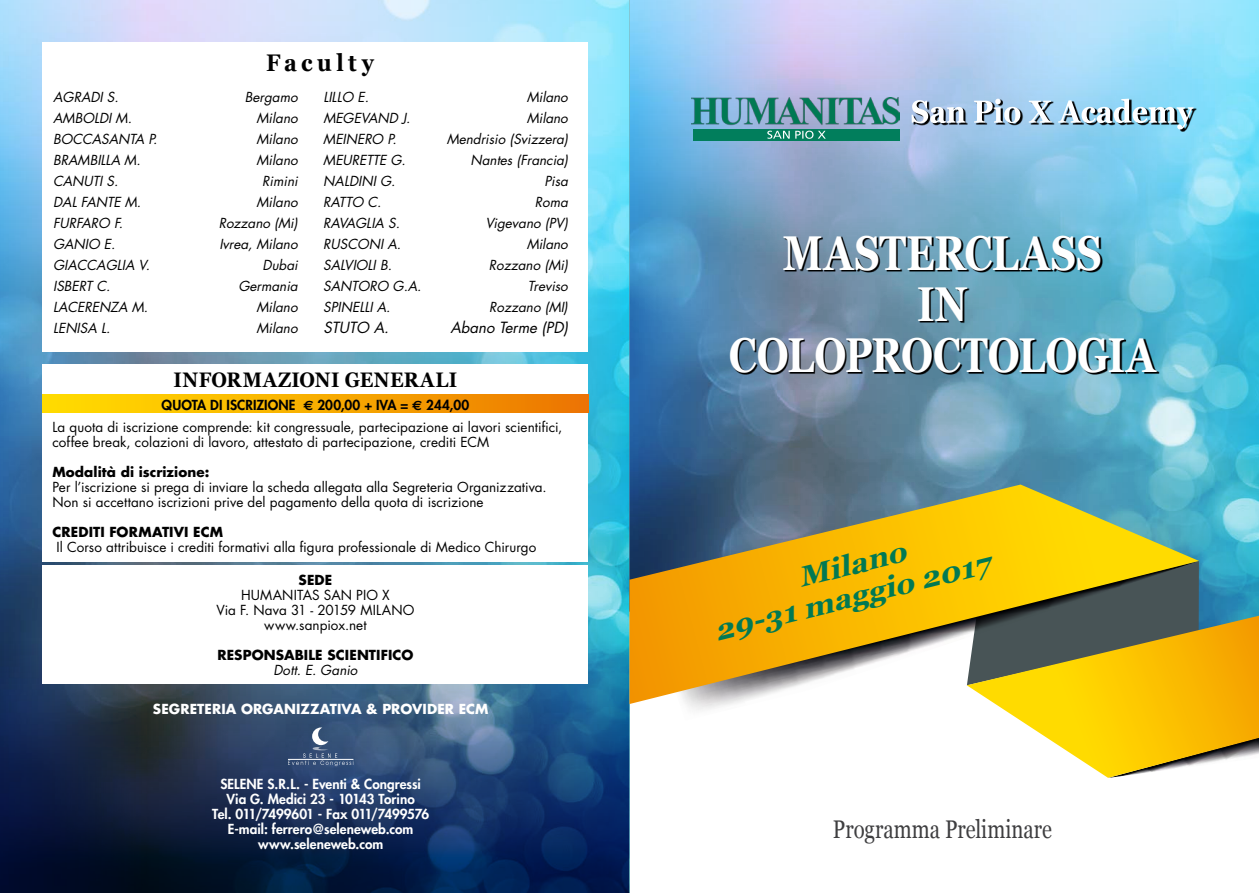
<style>
.page{position:relative;width:1259px;height:893px;background:#fff}
.page>*{position:absolute;margin:0;border:0;box-sizing:border-box;transform-origin:0 0}
.t1{font:700 48.9px/50.8px "Georgia";letter-spacing:-.005em;color:#fff;text-align:center;scale:.8 1}
.t2{font:italic 700 28.35px/31.7px "Georgia";color:#017953;text-align:center;scale:1.07 1}
.t3{font:25.5px "Georgia";letter-spacing:.005em;color:#3e3e40;scale:.8 1}
.t4{font:700 24px "Georgia";letter-spacing:.2em;color:#000;scale:.9 1}
.t5{font:700 21px "Georgia";letter-spacing:.025em;color:#000;scale:.9 1}
.t6{font:italic 15px "Futura";color:#000}
.t7{font:13.5px/15px "Futura";letter-spacing:.005em;color:#000}
.t8{font:italic 13.5px "Futura";color:#000}
.t9{font:800 13.5px/15px "Futura";letter-spacing:.005em;color:#fff;text-align:center}
.t10{font:700 13.5px "Futura";letter-spacing:.01em;color:#000}
.t11{font:700 13.5px "Futura";letter-spacing:.01em;color:#fff}
.t12{font:italic 13.5px "Futura";letter-spacing:.005em;color:#000}
.s1{font-weight:800}
.s2{font-family:"Euro Sans";font-weight:700}
</style>
<div class="page">
<img style="left:0;top:0;width:629px;height:625px">
<div style="left:43px;top:365px;width:545px;height:197px;background:#fff"></div>
<div style="left:43px;top:43px;width:545px;height:309px;background:#fff"></div>
<div style="left:43px;top:394px;width:545px;height:19px;background:linear-gradient(to right,#ffe000,#ed7701)"></div>
<svg style="left:0;top:625px;width:629px;height:268px;background:#1b365c"></svg>
<img style="left:629px;top:0;width:630px;height:718px">
<div style="left:43px;top:566px;width:545px;height:118px;background:#fff"></div>
<img style="left:691px;top:98px;width:208px;height:29px">
<div style="left:693px;top:129px;width:206px;height:12px;background:#017e5c"></div>
<svg style="left:912px;top:98px;width:285px;height:34px"></svg>
<svg style="left:911px;top:99px;width:282px;height:31px"></svg>
<svg style="left:767px;top:131px;width:59px;height:8px"></svg>
<svg style="left:708px;top:225px;width:500px;height:169px;background:#578aa1"></svg>
<svg style="left:288px;top:727px;width:66px;height:39px;background:#475f82"></svg>
<img style="left:674px;top:704px;width:292px;height:14px">
<svg style="left:629px;top:484px;width:570px;height:220px;background:#bda543"></svg>
<svg style="left:966px;top:612px;width:293px;height:166px"></svg>
<h3 class="t4" style="left:266px;top:49px;width:121px">Faculty</h3>
<p class="t8" style="left:53px;top:88px;width:70px">AGRADI S.</p>
<p class="t8" style="left:245px;top:88px;width:57px">Bergamo</p>
<p class="t8" style="left:53px;top:109px;width:83px">AMBOLDI M.</p>
<p class="t8" style="left:256px;top:109px;width:46px">Milano</p>
<p class="t8" style="left:53px;top:130px;width:109px">BOCCASANTA P.</p>
<p class="t8" style="left:256px;top:130px;width:46px">Milano</p>
<p class="t8" style="left:53px;top:151px;width:92px">BRAMBILLA M.</p>
<p class="t8" style="left:256px;top:151px;width:46px">Milano</p>
<p class="t8" style="left:53px;top:172px;width:70px">CANUTI S.</p>
<p class="t8" style="left:262px;top:172px;width:40px">Rimini</p>
<p class="t8" style="left:53px;top:193px;width:93px">DAL FANTE M.</p>
<p class="t8" style="left:256px;top:193px;width:46px">Milano</p>
<p class="t8" style="left:53px;top:214px;width:75px">FURFARO F.</p>
<p class="t8" style="left:219px;top:214px;width:84px">Rozzano (Mi)</p>
<p class="t8" style="left:53px;top:235px;width:67px">GANIO E.</p>
<p class="t8" style="left:219px;top:235px;width:83px">Ivrea, Milano</p>
<p class="t8" style="left:53px;top:256px;width:101px">GIACCAGLIA V.</p>
<p class="t8" style="left:262px;top:256px;width:40px">Dubai</p>
<p class="t8" style="left:53px;top:277px;width:62px">ISBERT C.</p>
<p class="t8" style="left:238px;top:277px;width:64px">Germania</p>
<p class="t8" style="left:53px;top:298px;width:100px">LACERENZA M.</p>
<p class="t8" style="left:256px;top:298px;width:46px">Milano</p>
<p class="t8" style="left:53px;top:319px;width:62px">LENISA L.</p>
<p class="t8" style="left:256px;top:319px;width:46px">Milano</p>
<p class="t8" style="left:323px;top:88px;width:50px">LILLO E.</p>
<p class="t8" style="left:527px;top:88px;width:46px">Milano</p>
<p class="t8" style="left:323px;top:109px;width:92px">MEGEVAND J .</p>
<p class="t8" style="left:527px;top:109px;width:46px">Milano</p>
<p class="t8" style="left:323px;top:130px;width:78px">MEINERO P.</p>
<p class="t8" style="left:447px;top:130px;width:126px">Mendrisio (Svizzera)</p>
<p class="t8" style="left:323px;top:151px;width:87px">MEURETTE G.</p>
<p class="t8" style="left:470px;top:151px;width:102px">Nantes (Francia)</p>
<p class="t8" style="left:323px;top:172px;width:77px">NALDINI G.</p>
<p class="t8" style="left:544px;top:172px;width:28px">Pisa</p>
<p class="t8" style="left:323px;top:193px;width:63px">RATTO C.</p>
<p class="t8" style="left:535px;top:193px;width:38px">Roma</p>
<p class="t8" style="left:323px;top:214px;width:81px">RAVAGLIA S.</p>
<p class="t8" style="left:485px;top:214px;width:87px">Vigevano (PV)</p>
<p class="t8" style="left:323px;top:235px;width:82px">RUSCONI A.</p>
<p class="t8" style="left:526px;top:235px;width:46px">Milano</p>
<p class="t8" style="left:323px;top:256px;width:73px">SALVIOLI B.</p>
<p class="t8" style="left:489px;top:256px;width:84px">Rozzano (Mi)</p>
<p class="t8" style="left:323px;top:277px;width:103px">SANTORO G.A.</p>
<p class="t8" style="left:528px;top:277px;width:45px">Treviso</p>
<p class="t8" style="left:323px;top:298px;width:72px">SPINELLI A.</p>
<p class="t8" style="left:489px;top:298px;width:83px">Rozzano (MI)</p>
<p class="t6" style="left:323px;top:317px;width:70px">STUTO A.</p>
<p class="t6" style="left:450px;top:317px;width:123px">Abano Terme (PD)</p>
<h3 class="t5" style="left:174px;top:368px;width:317px">INFORMAZIONI GENERALI</h3>
<p class="t7" style="left:52px;top:394px;width:511px;line-height:22.5px;text-indent:109px"><span class="s1">QUOTA DI ISCRIZIONE</span> <span class="s2">e</span> <span class="s1">200,00 + IVA =</span> <span class="s2">e</span> <span class="s1">244,00<br></span>La quota di iscrizione comprende: kit congressuale, partecipazione ai lavori scientifici,</p>
<p class="t7" style="left:52px;top:435px;width:438px">coffee break, colazioni di lavoro, attestato di partecipazione, crediti ECM</p>
<p class="t10" style="left:52px;top:463px;width:158px">Modalità di iscrizione:</p>
<p class="t7" style="left:52px;top:480px;width:496px">Per l’iscrizione si prega di inviare la scheda allegata alla Segreteria Organizzativa.<br>Non si accettano iscrizioni prive del pagamento della quota di iscrizione</p>
<p class="t10" style="left:52px;top:523px;width:172px">CREDITI FORMATIVI ECM</p>
<p class="t7" style="left:57px;top:540px;width:481px">Il Corso attribuisce i crediti formativi alla figura professionale di Medico Chirurgo</p>
<p class="t10" style="left:298px;top:571px;width:35px">SEDE</p>
<p class="t7" style="left:216px;top:588px;width:199px;text-align:center">HUMANITAS SAN PIO X<br>Via F. Nava 31 - 20159 MILANO www.sanpiox.net</p>
<p class="t10" style="left:217px;top:646px;width:198px">RESPONSABILE SCIENTIFICO</p>
<p class="t12" style="left:273px;top:661px;width:86px">Dott. E. Ganio</p>
<p class="t11" style="left:153px;top:699px;width:337px">SEGRETERIA ORGANIZZATIVA &amp; PROVIDER ECM</p>
<p class="t9" style="left:212px;top:776px;width:219px">SELENE S.R.L. - Eventi &amp; Congressi<br>Via G. Medici 23 - 10143 Torino<br>Tel. 011/7499601 - Fax 011/7499576<br>E-mail: ferrero@seleneweb.com www.seleneweb.com</p>
<h1 class="t1" style="left:729px;top:228px;width:535px">MASTERCLASS<br>IN<br>COLOPROCTOLOGIA</h1>
<h2 class="t2" style="left:703px;top:585px;width:266px;rotate:-14deg">Milano<br>29-31 maggio 2017</h2>
<h3 class="t3" style="left:833px;top:815px;width:275px">Programma Preliminare</h3>
</div>
